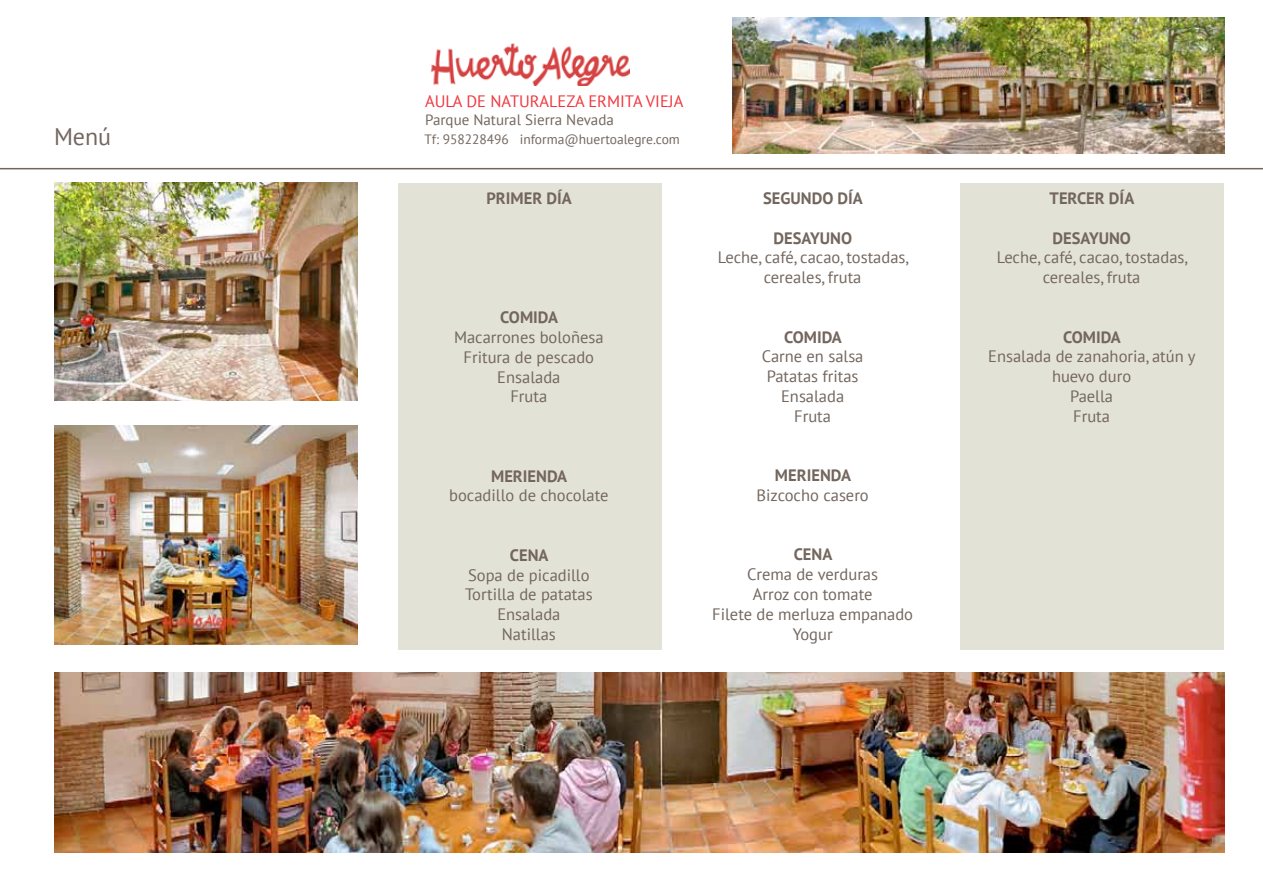
<style>
.page{position:relative;width:1263px;height:893px;background:#fff}
.page>*{position:absolute;margin:0;border:0;box-sizing:border-box;transform-origin:0 0}
.t1{font:24px "PT Sans";color:#73665e}
.t2{font:16.5px/19.8px "PT Sans";color:#73665e;text-align:center}
.t3{font:700 16.5px "PT Sans";color:#73665e}
.t4{font:16.5px "PT Sans";color:#ef373f}
.t5{font:15px "PT Sans";color:#73665e}
.t6{font:13.5px "PT Sans";color:#73665e}
</style>
<div class="page">
<img style="left:54px;top:672px;width:1170px;height:181px">
<img style="left:733px;top:17px;width:492px;height:137px">
<img style="left:430px;top:43px;width:199px;height:43px">
<hr style="left:0;top:168px;width:1263px;height:1px;background:#73665e">
<div style="left:398px;top:184px;width:264px;height:466px;background:#e3e2d7"></div>
<div style="left:960px;top:184px;width:264px;height:466px;background:#e3e2d7"></div>
<img style="left:54px;top:182px;width:303px;height:218px">
<img style="left:54px;top:426px;width:303px;height:218px">
<h1 class="t1" style="left:54px;top:121px;width:59px">Menú</h1>
<p class="t4" style="left:425px;top:90px;width:260px">AULA DE NATURALEZA ERMITA VIEJA</p>
<p class="t5" style="left:425px;top:110px;width:190px">Parque Natural Sierra Nevada</p>
<p class="t6" style="left:424px;top:131px;width:257px">Tf: 958228496 informa@huertoalegre.com</p>
<p class="t3" style="left:486px;top:188px;width:87px">PRIMER DÍA</p>
<p class="t3" style="left:500px;top:306px;width:59px">COMIDA</p>
<p class="t2" style="left:454px;top:327px;width:151px">Macarrones boloñesa<br>Fritura de pescado<br>Ensalada<br>Fruta</p>
<p class="t3" style="left:491px;top:465px;width:78px">MERIENDA</p>
<p class="t2" style="left:449px;top:485px;width:161px">bocadillo de chocolate</p>
<p class="t3" style="left:510px;top:544px;width:40px">CENA</p>
<p class="t2" style="left:465px;top:565px;width:129px">Sopa de picadillo<br>Tortilla de patatas<br>Ensalada<br>Natillas</p>
<p class="t3" style="left:763px;top:187px;width:101px">SEGUNDO DÍA</p>
<p class="t3" style="left:773px;top:227px;width:80px">DESAYUNO</p>
<p class="t2" style="left:718px;top:247px;width:192px">Leche, café, cacao, tostadas, cereales, fruta</p>
<p class="t3" style="left:784px;top:326px;width:59px">COMIDA</p>
<p class="t2" style="left:762px;top:346px;width:103px">Carne en salsa<br>Patatas fritas<br>Ensalada<br>Fruta</p>
<p class="t3" style="left:775px;top:464px;width:78px">MERIENDA</p>
<p class="t2" style="left:756px;top:485px;width:114px">Bizcocho casero</p>
<p class="t3" style="left:794px;top:544px;width:40px">CENA</p>
<p class="t2" style="left:712px;top:564px;width:202px">Crema de verduras<br>Arroz con tomate<br>Filete de merluza empanado<br>Yogur</p>
<p class="t3" style="left:1050px;top:187px;width:86px">TERCER DÍA</p>
<p class="t3" style="left:1052px;top:227px;width:80px">DESAYUNO</p>
<p class="t2" style="left:997px;top:247px;width:192px">Leche, café, cacao, tostadas, cereales, fruta</p>
<p class="t3" style="left:1063px;top:326px;width:59px">COMIDA</p>
<p class="t2" style="left:988px;top:346px;width:209px">Ensalada de zanahoria, atún y huevo duro<br>Paella<br>Fruta</p>
</div>
